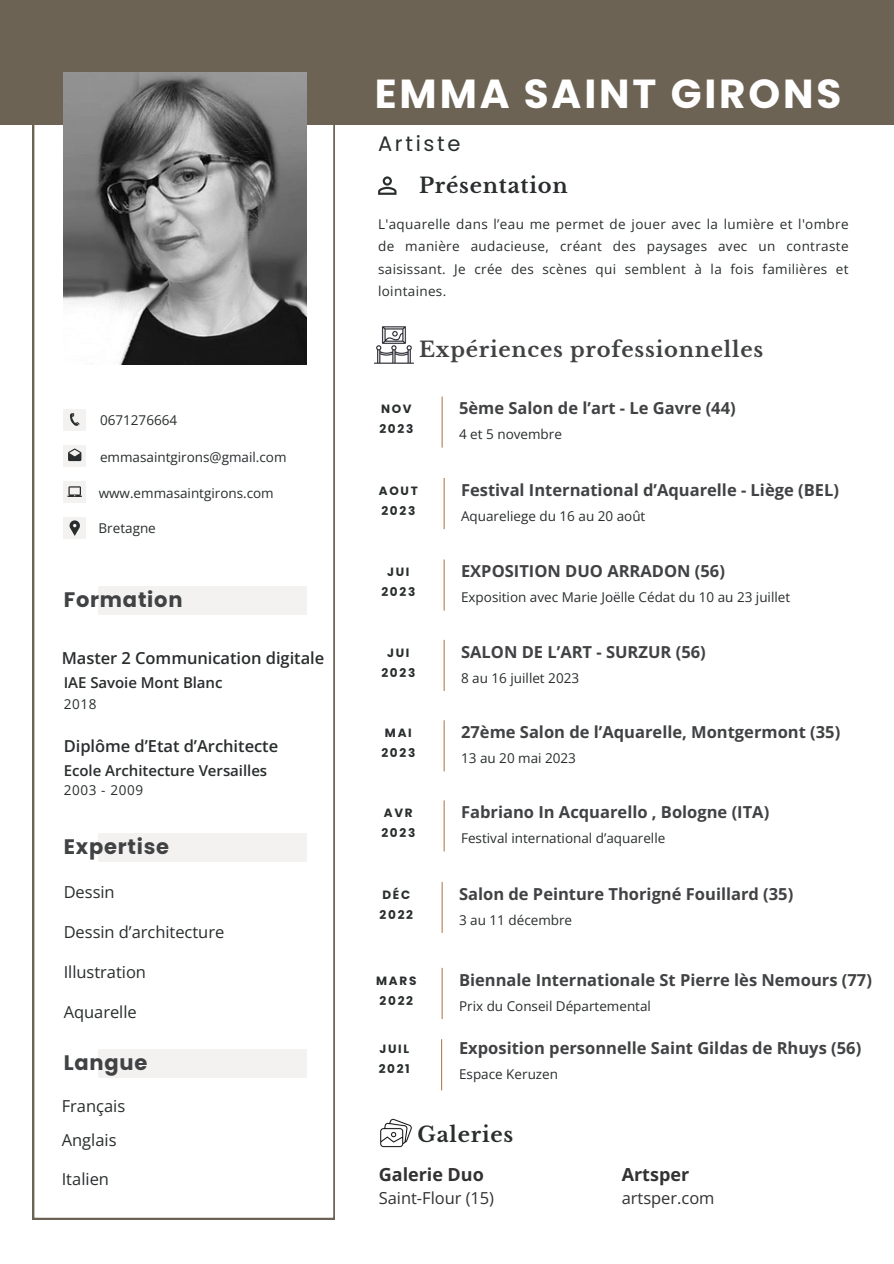
<style>
.page{position:relative;width:894px;height:1264px;background:#fff}
.page>*{position:absolute;margin:0;border:0;box-sizing:border-box;transform-origin:0 0}
.t1{font:700 40.5px "Poppins";letter-spacing:.07em;color:#fff}
.t2{font:700 21px "Libre Baskerville";letter-spacing:.035em;color:#414244}
.t3{font:700 21px "Poppins";letter-spacing:.035em;color:#414244}
.t4{font:700 21px "Libre Baskerville";letter-spacing:.035em;color:#292d2d}
.t5{font:21px "Poppins";letter-spacing:.13em;color:#292d2d}
.t6{font:700 18px "Open Sans";color:#333132}
.t7{font:700 16.5px "Open Sans";color:#414244}
.t8{font:16.5px "Open Sans";letter-spacing:-.005em;color:#292d2d}
.t9{font:600 16.5px "Open Sans";letter-spacing:-.005em;color:#292d2d}
.t10{font:16.5px "Open Sans";letter-spacing:-.005em;color:#333132}
.t11{font:600 15px "Open Sans";letter-spacing:-.005em;color:#292d2d}
.t12{font:13.5px/22.5px "Open Sans";color:#292d2d;text-align:justify}
.t13{font:13.5px "Open Sans";letter-spacing:.05em;color:#292d2d}
.t14{font:700 12px "Poppins";letter-spacing:.14em;color:#292d2d}
</style>
<div class="page">
<div style="left:0;top:0;width:893px;height:124px;background:#6d6354"></div>
<svg style="left:33px;top:72px;width:301px;height:1146px"></svg>
<img style="left:64px;top:73px;width:243px;height:291px">
<div style="left:99px;top:586px;width:208px;height:28px;background:#f3f2f1"></div>
<div style="left:99px;top:833px;width:208px;height:28px;background:#f3f2f1"></div>
<div style="left:99px;top:1049px;width:208px;height:28px;background:#f3f2f1"></div>
<div style="left:64px;top:517px;width:22px;height:22px;background:#f3f2f1"></div>
<svg style="left:69px;top:520px;width:11px;height:16px"></svg>
<div style="left:64px;top:408px;width:22px;height:22px;background:#f3f2f1"></div>
<svg style="left:70px;top:413px;width:9px;height:13px"></svg>
<div style="left:64px;top:445px;width:22px;height:22px;background:#f3f2f1"></div>
<svg style="left:68px;top:448px;width:13px;height:13px"></svg>
<div style="left:64px;top:481px;width:22px;height:22px;background:#f3f2f1"></div>
<svg style="left:67px;top:486px;width:15px;height:11px"></svg>
<svg style="left:378px;top:176px;width:18px;height:18px"></svg>
<hr style="left:441px;top:1039px;width:1px;height:51px;background:#b37f56">
<hr style="left:441px;top:967px;width:1px;height:51px;background:#b37f56">
<hr style="left:441px;top:881px;width:1px;height:52px;background:#b37f56">
<hr style="left:443px;top:800px;width:1px;height:51px;background:#b37f56">
<hr style="left:443px;top:720px;width:1px;height:51px;background:#b37f56">
<hr style="left:443px;top:640px;width:1px;height:51px;background:#b37f56">
<hr style="left:443px;top:559px;width:1px;height:51px;background:#b37f56">
<hr style="left:443px;top:478px;width:1px;height:51px;background:#b37f56">
<hr style="left:441px;top:396px;width:1px;height:51px;background:#b37f56">
<img style="left:374px;top:326px;width:39px;height:38px">
<img style="left:380px;top:1118px;width:32px;height:30px">
<p class="t12" style="left:100px;top:408px;width:79px">0671276664</p>
<p class="t12" style="left:100px;top:445px;width:188px">emmasaintgirons@gmail.com</p>
<p class="t12" style="left:99px;top:481px;width:176px">www.emmasaintgirons.com</p>
<p class="t12" style="left:99px;top:516px;width:59px">Bretagne</p>
<p class="t3" style="left:64px;top:585px;width:120px">Formation</p>
<p class="t9" style="left:62px;top:646px;width:264px">Master 2 Communication digitale</p>
<p class="t11" style="left:64px;top:672px;width:160px">IAE Savoie Mont Blanc</p>
<p class="t12" style="left:64px;top:692px;width:34px">2018</p>
<p class="t9" style="left:64px;top:734px;width:216px">Diplôme d’Etat d’Architecte</p>
<p class="t11" style="left:64px;top:760px;width:205px">Ecole Architecture Versailles</p>
<p class="t13" style="left:64px;top:781px;width:81px">2003 - 2009</p>
<p class="t3" style="left:64px;top:832px;width:107px">Expertise</p>
<p class="t8" style="left:64px;top:880px;width:52px">Dessin</p>
<p class="t8" style="left:64px;top:920px;width:162px">Dessin d’architecture</p>
<p class="t8" style="left:64px;top:960px;width:84px">Illustration</p>
<p class="t8" style="left:64px;top:1000px;width:74px">Aquarelle</p>
<p class="t3" style="left:64px;top:1047px;width:85px">Langue</p>
<p class="t8" style="left:62px;top:1094px;width:65px">Français</p>
<p class="t8" style="left:62px;top:1128px;width:56px">Anglais</p>
<p class="t8" style="left:62px;top:1167px;width:49px">Italien</p>
<p class="t1" style="left:375px;top:65px;width:468px">EMMA SAINT GIRONS</p>
<p class="t5" style="left:378px;top:129px;width:84px">Artiste</p>
<p class="t4" style="left:419px;top:172px;width:150px">Présentation</p>
<p class="t12" style="left:378px;top:212px;width:472px">L'aquarelle dans l’eau me permet de jouer avec la lumière et l'ombre de manière audacieuse, créant des paysages avec un contraste saisissant. Je crée des scènes qui semblent à la fois familières et lointaines.</p>
<p class="t2" style="left:419px;top:337px;width:345px">Expériences professionnelles</p>
<p class="t14" style="left:381px;top:401px;width:32px">NOV</p>
<p class="t14" style="left:379px;top:421px;width:35px">2023</p>
<p class="t14" style="left:379px;top:482px;width:40px">AOUT</p>
<p class="t14" style="left:381px;top:502px;width:35px">2023</p>
<p class="t14" style="left:387px;top:564px;width:24px">JUI</p>
<p class="t14" style="left:381px;top:584px;width:35px">2023</p>
<p class="t14" style="left:387px;top:644px;width:24px">JUI</p>
<p class="t14" style="left:381px;top:664px;width:35px">2023</p>
<p class="t14" style="left:385px;top:724px;width:28px">MAI</p>
<p class="t14" style="left:381px;top:744px;width:35px">2023</p>
<p class="t14" style="left:384px;top:804px;width:30px">AVR</p>
<p class="t14" style="left:381px;top:824px;width:35px">2023</p>
<p class="t14" style="left:382px;top:886px;width:29px">DÉC</p>
<p class="t14" style="left:379px;top:906px;width:35px">2022</p>
<p class="t14" style="left:376px;top:972px;width:42px">MARS</p>
<p class="t14" style="left:379px;top:992px;width:35px">2022</p>
<p class="t14" style="left:379px;top:1040px;width:31px">JUIL</p>
<p class="t14" style="left:378px;top:1060px;width:33px">2021</p>
<p class="t7" style="left:459px;top:397px;width:278px">5ème Salon de l’art - Le Gavre (44)</p>
<p class="t12" style="left:459px;top:423px;width:104px">4 et 5 novembre</p>
<p class="t7" style="left:461px;top:478px;width:379px">Festival International d’Aquarelle - Liège (BEL)</p>
<p class="t12" style="left:461px;top:504px;width:186px">Aquareliege du 16 au 20 août</p>
<p class="t7" style="left:461px;top:560px;width:265px">EXPOSITION DUO ARRADON (56)</p>
<p class="t12" style="left:461px;top:586px;width:330px">Exposition avec Marie Joëlle Cédat du 10 au 23 juillet</p>
<p class="t7" style="left:461px;top:640px;width:246px">SALON DE L’ART - SURZUR (56)</p>
<p class="t12" style="left:461px;top:666px;width:119px">8 au 16 juillet 2023</p>
<p class="t7" style="left:461px;top:720px;width:380px">27ème Salon de l’Aquarelle, Montgermont (35)</p>
<p class="t12" style="left:461px;top:746px;width:116px">13 au 20 mai 2023</p>
<p class="t7" style="left:461px;top:800px;width:309px">Fabriano In Acquarello , Bologne (ITA)</p>
<p class="t12" style="left:461px;top:826px;width:206px">Festival international d’aquarelle</p>
<p class="t7" style="left:459px;top:882px;width:335px">Salon de Peinture Thorigné Fouillard (35)</p>
<p class="t12" style="left:459px;top:908px;width:115px">3 au 11 décembre</p>
<p class="t7" style="left:459px;top:968px;width:414px">Biennale Internationale St Pierre lès Nemours (77)</p>
<p class="t12" style="left:459px;top:994px;width:193px">Prix du Conseil Départemental</p>
<p class="t7" style="left:459px;top:1036px;width:403px">Exposition personnelle Saint Gildas de Rhuys (56)</p>
<p class="t12" style="left:459px;top:1062px;width:100px">Espace Keruzen</p>
<p class="t4" style="left:417px;top:1121px;width:97px">Galeries</p>
<p class="t6" style="left:379px;top:1162px;width:106px">Galerie Duo</p>
<p class="t10" style="left:379px;top:1186px;width:117px">Saint-Flour (15)</p>
<p class="t6" style="left:621px;top:1162px;width:69px">Artsper</p>
<p class="t10" style="left:621px;top:1186px;width:94px">artsper.com</p>
</div>
